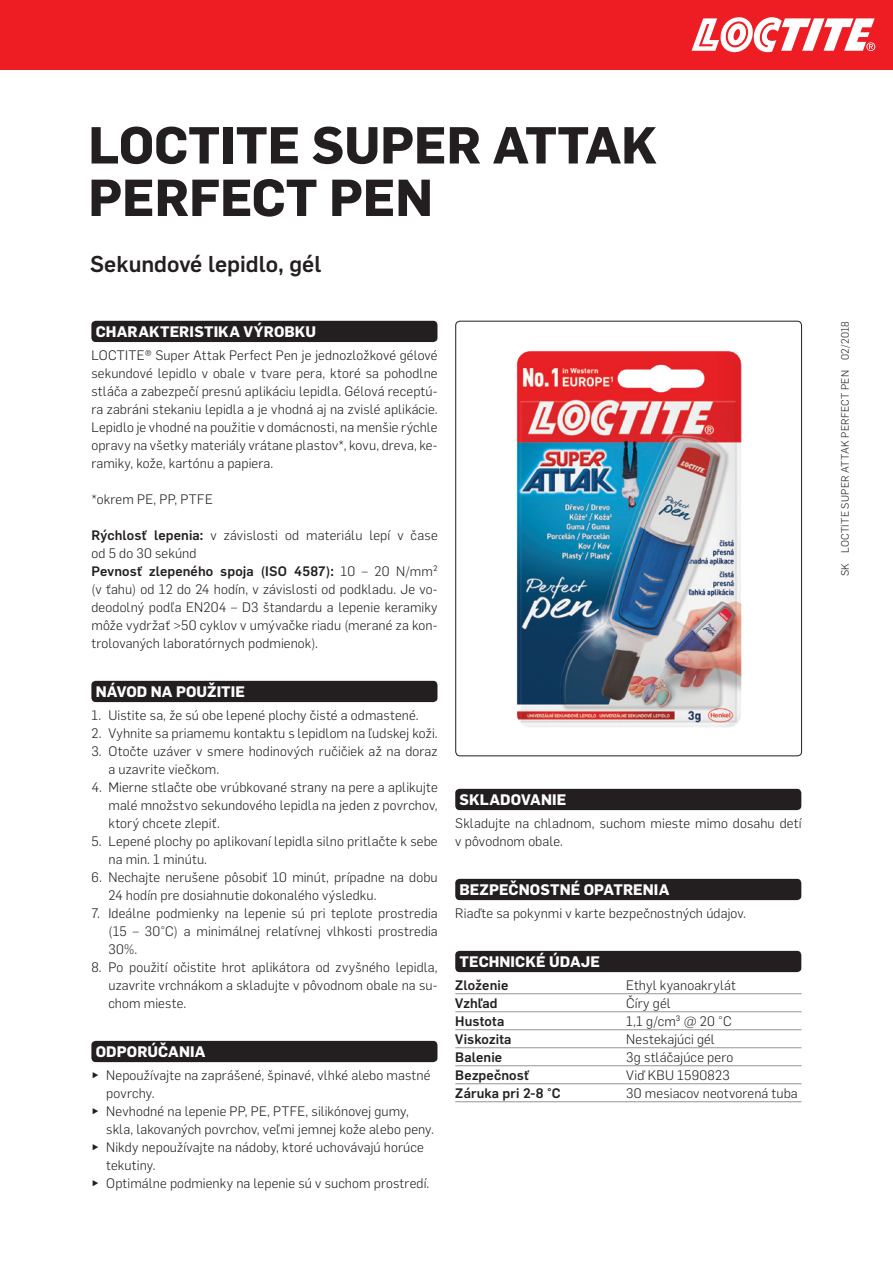
<style>
.page{position:relative;width:893px;height:1263px;background:#fff}
.page>*{position:absolute;margin:0;border:0;box-sizing:border-box;transform-origin:0 0}
.t1{font:700 51px/52.5px "Flama";color:#231f20}
.t2{font:500 22.5px "Flama";color:#231f20}
.t3{font:700 15px "Flama";letter-spacing:.005em;color:#fff}
.t4{font:300 13.5px/18px "Flama";letter-spacing:.01em;color:#231f20}
.t5{font:500 13.5px "Flama";letter-spacing:.01em;color:#231f20}
.t6{font:300 10.5px "Flama";letter-spacing:.025em;color:#231f20}
.s1{font-weight:500}
</style>
<div class="page">
<div style="left:91px;top:321px;width:346px;height:21px;background:#231f20;border-radius:4px"></div>
<div style="left:91px;top:681px;width:346px;height:21px;background:#231f20;border-radius:4px"></div>
<div style="left:91px;top:1041px;width:346px;height:21px;background:#231f20;border-radius:4px"></div>
<hr style="left:455px;top:993px;width:346px;height:1px;background:#939598">
<hr style="left:455px;top:1011px;width:346px;height:1px;background:#939598">
<hr style="left:455px;top:1029px;width:346px;height:1px;background:#939598">
<hr style="left:455px;top:1047px;width:346px;height:1px;background:#939598">
<hr style="left:455px;top:1065px;width:346px;height:1px;background:#939598">
<hr style="left:455px;top:1083px;width:346px;height:1px;background:#939598">
<hr style="left:455px;top:1101px;width:346px;height:1px;background:#939598">
<div style="left:455px;top:789px;width:346px;height:21px;background:#231f20;border-radius:4px"></div>
<div style="left:455px;top:879px;width:346px;height:21px;background:#231f20;border-radius:4px"></div>
<div style="left:455px;top:951px;width:346px;height:21px;background:#231f20;border-radius:4px"></div>
<img style="left:516px;top:351px;width:226px;height:376px">
<div style="left:455px;top:321px;width:347px;height:435px;border:1px solid #231f20;border-radius:4px"></div>
<div style="left:0;top:0;width:893px;height:69px;background:#ee1d23"></div>
<svg style="left:691px;top:17px;width:184px;height:35px"></svg>
<h1 class="t1" style="left:88px;top:115px;width:570px">LOCTITE SUPER ATTAK<br>PERFECT PEN</h1>
<h2 class="t2" style="left:90px;top:247px;width:233px">Sekundové lepidlo, gél</h2>
<p class="t3" style="left:96px;top:320px;width:222px">CHARAKTERISTIKA VÝROBKU</p>
<p class="t4" style="left:91px;top:345px;width:348px;text-align:justify">LOCTITE® Super Attak Perfect Pen je jednozložkové gélové sekundové lepidlo v obale v tvare pera, ktoré sa pohodlne stláča a zabezpečí presnú aplikáciu lepidla. Gélová receptú&shy;ra zabráni stekaniu lepidla a je vhodná aj na zvislé aplikácie.<br>Lepidlo je vhodné na použitie v domácnosti, na menšie rýchle opravy na všetky materiály vrátane plastov*, kovu, dreva, ke&shy;ramiky, kože, kartónu a papiera.</p>
<p class="t4" style="left:91px;top:489px;width:123px">*okrem PE, PP, PTFE</p>
<p class="t4" style="left:91px;top:525px;width:348px"><span class="s1">Rýchlosť lepenia:</span> v závislosti od materiálu lepí v čase od 5 do 30 sekúnd<br><span class="s1">Pevnosť zlepeného spoja (ISO 4587):</span> 10 – 20 N/mm² (v ťahu) od 12 do 24 hodín, v závislosti od podkladu. Je vo&shy;deodolný podľa EN204 – D3 štandardu a lepenie keramiky môže vydržať &gt;50 cyklov v umývačke riadu (merané za kon&shy;trolovaných laboratórnych podmienok).</p>
<p class="t3" style="left:96px;top:680px;width:151px">NÁVOD NA POUŽITIE</p>
<p class="t4" style="left:91px;top:705px;width:329px">1. Uistite sa, že sú obe lepené plochy čisté a odmastené.</p>
<p class="t4" style="left:91px;top:723px;width:348px">2. Vyhnite sa priamemu kontaktu s lepidlom na ľudskej koži.</p>
<p class="t4" style="left:108px;top:741px;width:331px;text-indent:-17px">3. Otočte uzáver v smere hodinových ručičiek až na doraz a uzavrite viečkom.</p>
<p class="t4" style="left:108px;top:777px;width:331px;text-align:justify;text-indent:-17px">4. Mierne stlačte obe vrúbkované strany na pere a aplikujte malé množstvo sekundového lepidla na jeden z povrchov, ktorý chcete zlepiť.</p>
<p class="t4" style="left:108px;top:831px;width:331px;text-indent:-17px">5. Lepené plochy po aplikovaní lepidla silno pritlačte k sebe na min. 1 minútu.</p>
<p class="t4" style="left:108px;top:867px;width:331px;text-indent:-17px">6. Nechajte nerušene pôsobiť 10 minút, prípadne na dobu<br>24 hodín pre dosiahnutie dokonalého výsledku.</p>
<p class="t4" style="left:108px;top:903px;width:331px;text-align:justify;text-indent:-17px">7. Ideálne podmienky na lepenie sú pri teplote prostredia (15 – 30°C) a minimálnej relatívnej vlhkosti prostredia 30%.</p>
<p class="t4" style="left:108px;top:957px;width:331px;text-align:justify;text-indent:-17px">8. Po použití očistite hrot aplikátora od zvyšného lepidla, uzavrite vrchnákom a skladujte v pôvodnom obale na su&shy;chom mieste.</p>
<p class="t3" style="left:96px;top:1040px;width:111px">ODPORÚČANIA</p>
<p class="t4" style="left:91px;top:1065px;width:341px"><span class="s1">►</span> Nepoužívajte na zaprášené, špinavé, vlhké alebo mastné</p>
<p class="t4" style="left:106px;top:1083px;width:50px">povrchy.</p>
<p class="t4" style="left:91px;top:1101px;width:319px"><span class="s1">►</span> Nevhodné na lepenie PP, PE, PTFE, silikónovej gumy,</p>
<p class="t4" style="left:106px;top:1119px;width:329px">skla, lakovaných povrchov, veľmi jemnej kože alebo peny.</p>
<p class="t4" style="left:91px;top:1137px;width:334px"><span class="s1">►</span> Nikdy nepoužívajte na nádoby, ktoré uchovávajú horúce</p>
<p class="t4" style="left:106px;top:1155px;width:51px">tekutiny.</p>
<p class="t4" style="left:91px;top:1173px;width:339px"><span class="s1">►</span> Optimálne podmienky na lepenie sú v suchom prostredí.</p>
<p class="t3" style="left:459px;top:788px;width:108px">SKLADOVANIE</p>
<p class="t4" style="left:455px;top:813px;width:348px">Skladujte na chladnom, suchom mieste mimo dosahu detí v pôvodnom obale.</p>
<p class="t3" style="left:459px;top:878px;width:211px">BEZPEČNOSTNÉ OPATRENIA</p>
<p class="t4" style="left:455px;top:903px;width:292px">Riaďte sa pokynmi v karte bezpečnostných údajov.</p>
<p class="t3" style="left:459px;top:950px;width:142px">TECHNICKÉ ÚDAJE</p>
<p class="t5" style="left:455px;top:975px;width:55px">Zloženie</p>
<p class="t4" style="left:626px;top:975px;width:111px">Ethyl kyanoakrylát</p>
<p class="t5" style="left:455px;top:993px;width:44px">Vzhľad</p>
<p class="t4" style="left:626px;top:993px;width:46px">Číry gél</p>
<p class="t5" style="left:455px;top:1011px;width:51px">Hustota</p>
<p class="t4" style="left:626px;top:1011px;width:107px">1,1 g/cm³ @ 20 °C</p>
<p class="t5" style="left:455px;top:1029px;width:58px">Viskozita</p>
<p class="t4" style="left:626px;top:1029px;width:90px">Nestekajúci gél</p>
<p class="t5" style="left:455px;top:1047px;width:48px">Balenie</p>
<p class="t4" style="left:626px;top:1047px;width:108px">3g stláčajúce pero</p>
<p class="t5" style="left:455px;top:1065px;width:75px">Bezpečnosť</p>
<p class="t4" style="left:626px;top:1065px;width:105px">Viď KBU 1590823</p>
<p class="t5" style="left:455px;top:1083px;width:107px">Záruka pri 2-8 °C</p>
<p class="t4" style="left:626px;top:1083px;width:173px">30 mesiacov neotvorená tuba</p>
<p class="t6" style="left:838px;top:576px;width:257px;rotate:-90deg">SK LOCTITE SUPER ATTAK PERFECT PEN 02/2018</p>
</div>
